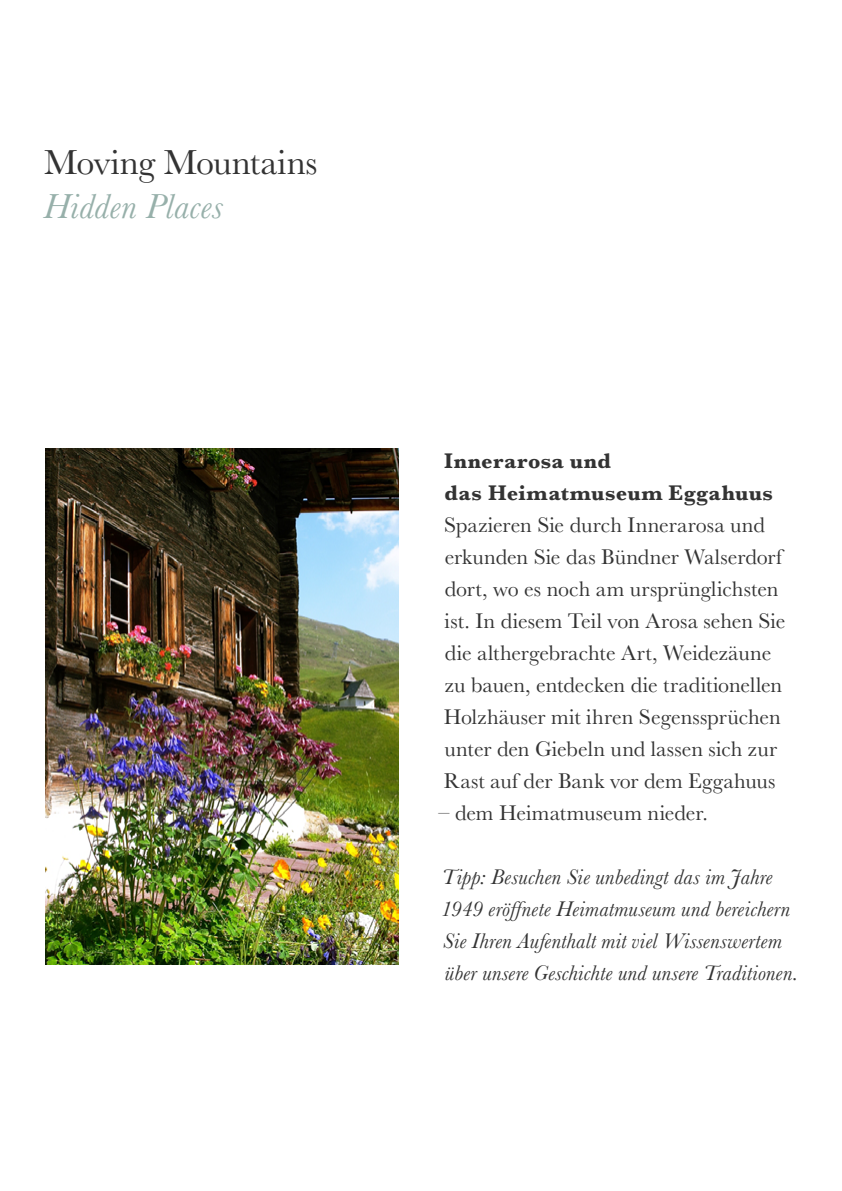
<style>
.page{position:relative;width:842px;height:1191px;background:#fff}
.page>*{position:absolute;margin:0;border:0;box-sizing:border-box;transform-origin:0 0}
.t1{font:36px "Baskerville";letter-spacing:-.005em;color:#333}
.t2{font:italic 36px "Baskerville";letter-spacing:.01em;color:#97b0aa}
.t3{font:22px/32px "Baskerville";color:#333}
.t4{font:italic 22px/32px "Baskerville";letter-spacing:.015em;color:#333}
.t5{font:700 22px/32px "Baskerville";letter-spacing:.02em;color:#333}
</style>
<div class="page">
<img style="left:45px;top:448px;width:353px;height:516px">
<h1 class="t1" style="left:44px;top:139px;width:275px">Moving Mountains</h1>
<h1 class="t2" style="left:44px;top:182px;width:181px">Hidden Places</h1>
<p class="t5" style="left:444px;top:445px;width:330px">Innerarosa und<br>das Heimatmuseum Eggahuus</p>
<p class="t3" style="left:444px;top:509px;width:343px">Spazieren Sie durch Innerarosa und erkunden Sie das Bündner Walserdorf dort, wo es noch am ursprünglichsten ist. In diesem Teil von Arosa sehen Sie die althergebrachte Art, Weidezäune zu bauen, entdecken die traditionellen Holzhäuser mit ihren Segenssprüchen unter den Giebeln und lassen sich zur Rast auf der Bank vor dem Eggahuus</p>
<p class="t3" style="left:439px;top:797px;width:271px">– dem Heimatmuseum nieder.</p>
<p class="t4" style="left:441px;top:861px;width:359px">Tipp: Besuchen Sie unbedingt das im Jahre 1949 eröffnete Heimatmuseum und bereichern Sie Ihren Aufenthalt mit viel Wissenswertem über unsere Geschichte und unsere Traditionen.</p>
</div>
